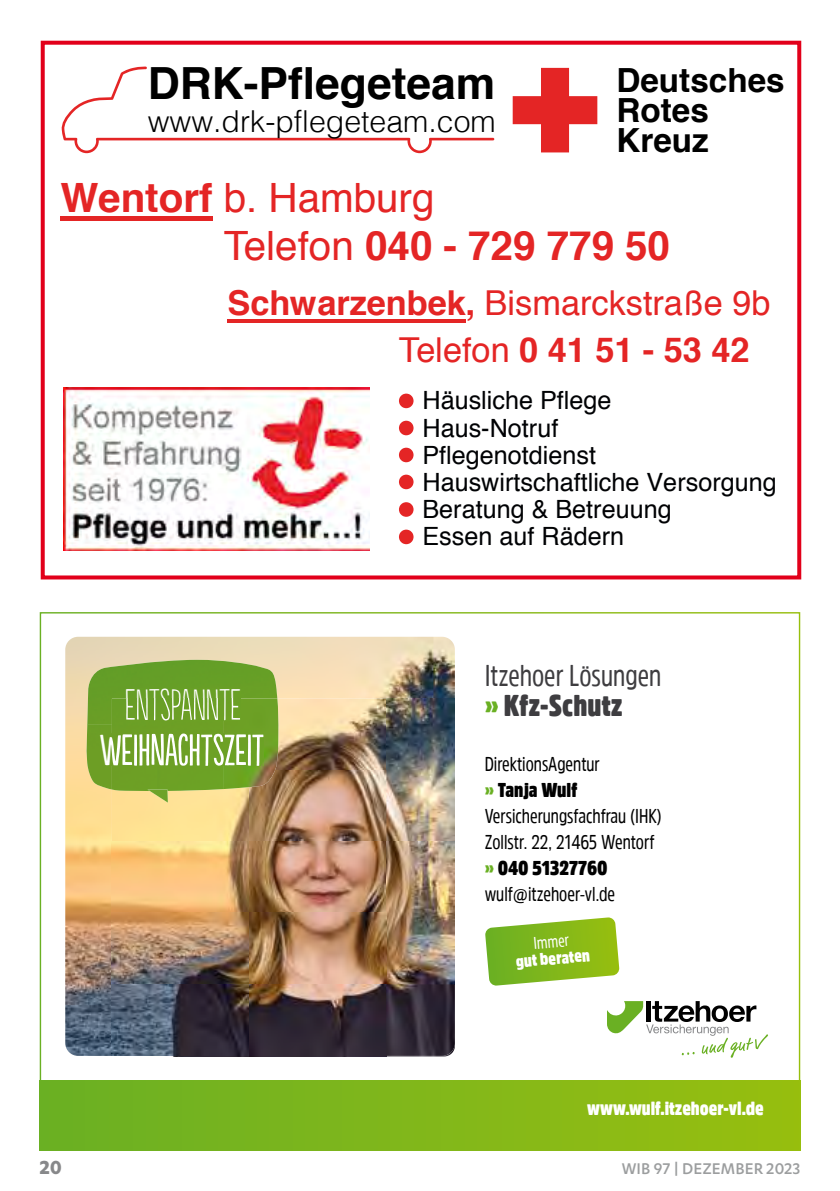
<style>
.page{position:relative;width:840px;height:1191px;background:#fff}
.page>*{position:absolute;margin:0;border:0;box-sizing:border-box;transform-origin:0 0}
.t1{font:700 44.4px "Helvetica";color:#000}
.t2{font:300 41.6px "Populaire";letter-spacing:.005em;color:#fff}
.t3{font:700 40.4px/48.6px "Helvetica";color:#e42525}
.t4{font:700 34.4px/47px "Helvetica";color:#e42525}
.t5{font:700 33.2px/30.2px "Helvetica";color:#000}
.t6{font:300 30.2px "Helvetica";color:#000}
.t7{font:30px/30px "Amsi Pro Cond";color:#3e3d40}
.t8{font:25.2px/27.2px "Helvetica";color:#000204}
.t9{font:700 22px "Karbon";color:#87888a}
.t10{font:20px/26px "Amsi Pro Cond";color:#000}
.t11{font:900 19px "Amsi Pro Cond";color:#fff}
.t12{font:500 18px "Karbon";letter-spacing:.01em;color:#9c9e9f}
.t13{font:900 17px "Amsi Pro Cond";color:#fff}
.t14{font:17px "Amsi Pro Cond";color:#fff}
.s1{font-weight:400}
.s2{font-weight:900;color:#6ab023}
.s3{font-weight:900}
</style>
<div class="page">
<div style="left:41px;top:41px;width:759px;height:538px;border:4px solid #e2001a"></div>
<img style="left:64px;top:387px;width:306px;height:163px">
<div style="left:61px;top:216px;width:152px;height:5px;background:#e42525"></div>
<hr style="left:227px;top:319px;width:238px;height:4px;background:#e42525">
<svg style="left:399px;top:421px;width:14px;height:14px"></svg>
<svg style="left:399px;top:448px;width:14px;height:14px"></svg>
<svg style="left:399px;top:474px;width:14px;height:15px"></svg>
<svg style="left:399px;top:502px;width:14px;height:15px"></svg>
<svg style="left:399px;top:529px;width:14px;height:15px"></svg>
<svg style="left:512px;top:68px;width:85px;height:84px"></svg>
<svg style="left:61px;top:66px;width:433px;height:87px"></svg>
<img style="left:65px;top:637px;width:389px;height:418px">
<img style="left:87px;top:660px;width:190px;height:64px">
<img style="left:86px;top:724px;width:26px;height:65px">
<img style="left:126px;top:688px;width:115px;height:10px">
<img style="left:92px;top:733px;width:20px;height:33px">
<img style="left:112px;top:1055px;width:274px;height:1px">
<img style="left:386px;top:1055px;width:64px;height:1px">
<img style="left:279px;top:698px;width:107px;height:72px">
<img style="left:386px;top:698px;width:68px;height:357px">
<img style="left:112px;top:789px;width:137px;height:266px">
<img style="left:249px;top:770px;width:137px;height:285px">
<div style="left:112px;top:698px;width:111px;height:93px;background:#6ca025"></div>
<img style="left:223px;top:698px;width:56px;height:91px">
<img style="left:147px;top:789px;width:21px;height:13px">
<svg style="left:92px;top:719px;width:22px;height:1px"></svg>
<img style="left:126px;top:698px;width:115px;height:22px">
<img style="left:112px;top:733px;width:151px;height:33px">
<div style="left:40px;top:1080px;width:759px;height:70px;background:linear-gradient(to right,#6bb024,#97be10)"></div>
<svg style="left:607px;top:1001px;width:160px;height:56px"></svg>
<svg style="left:485px;top:917px;width:134px;height:69px"></svg>
<h1 class="t1" style="left:148px;top:47px;width:349px">DRK-Pflegeteam</h1>
<h3 class="t6" style="left:148px;top:96px;width:349px">www.drk-pflegeteam.com</h3>
<h3 class="t5" style="left:616px;top:65px;width:170px">Deutsches<br>Rotes<br>Kreuz</h3>
<h3 class="t3" style="left:223px;top:174px;width:447px;text-indent:-163px">Wentorf <span class="s1">b. Hamburg<br>Telefon</span> 040 - 729 779 50</h3>
<h3 class="t4" style="left:399px;top:280px;width:373px;text-indent:-171px">Schwarzenbek, <span class="s1">Bismarckstraße 9b<br>Telefon</span> 0 41 51 - 53 42</h3>
<p class="t8" style="left:422px;top:387px;width:356px">Häusliche Pflege<br>Haus-Notruf<br>Pflegenotdienst<br>Hauswirtschaftliche Versorgung<br>Beratung &amp; Betreuung<br>Essen auf Rädern</p>
<h2 class="t2" style="left:125px;top:684px;width:118px">ENTSPANNTE</h2>
<h3 class="t7" style="left:484px;top:660px;width:178px">Itzehoer Lösungen <span class="s2">»</span> <span class="s3">Kfz-Schutz</span></h3>
<p class="t10" style="left:484px;top:750px;width:178px">DirektionsAgentur<br><span class="s2">»</span> <span class="s3">Tanja Wulf<br></span>Versicherungsfachfrau (IHK)<br>Zollstr. 22, 21465 Wentorf <span class="s2">»</span> <span class="s3">040 51327760 </span>wulf@itzehoer-vl.de</p>
<p class="t14" style="left:532px;top:931px;width:37px;rotate:-5deg">Immer</p>
<p class="t13" style="left:514px;top:950px;width:76px;rotate:-5deg">gut beraten</p>
<p class="t11" style="left:587px;top:1095px;width:178px">www.wulf.itzehoer-vl.de</p>
<p class="t9" style="left:40px;top:1154px;width:23px">20</p>
<p class="t12" style="left:621px;top:1158px;width:180px">WIB 97 | DEZEMBER 2023</p>
</div>
